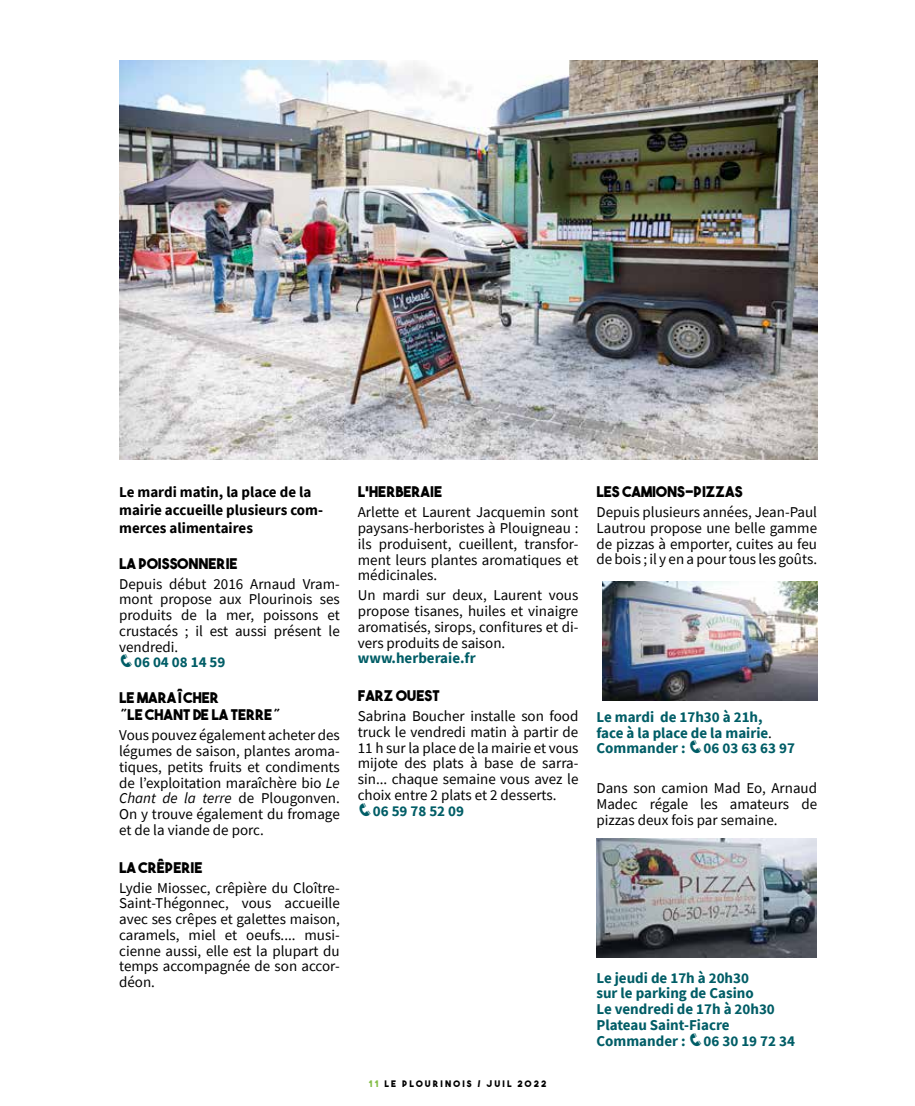
<style>
.page{position:relative;width:915px;height:1106px;background:#fff}
.page>*{position:absolute;margin:0;border:0;box-sizing:border-box;transform-origin:0 0}
.t1{font:15px/15.8px "Source Sans Pro";color:#000;text-align:justify}
.t2{font:700 15px/15.8px "Source Sans Pro";color:#005d66}
.t3{font:700 15px/18px "Source Sans Pro";color:#000}
.t4{font:14.7px/17.7px "The Bold Font";color:#000}
.t5{font:9px "The Bold Font";letter-spacing:.24em;color:#000}
.s1{font-family:"Source Sans Pro";font-weight:700}
.s2{font-style:italic}
.s3{color:#85be49}
.s4{font-weight:400;color:#000}
</style>
<div class="page">
<img style="left:596px;top:838px;width:220px;height:119px">
<img style="left:602px;top:581px;width:214px;height:119px">
<img style="left:119px;top:61px;width:697px;height:398px">
<p class="t3" style="left:119px;top:483px;width:205px">Le mardi matin, la place de la mairie accueille plusieurs com&shy;merces alimentaires</p>
<p class="t4" style="left:119px;top:554px;width:120px">LA POISSONNERIE</p>
<p class="t1" style="left:119px;top:575px;width:222px">Depuis début 2016 Arnaud Vram&shy;mont propose aux Plourinois ses produits de la mer, poissons et crustacés ; il est aussi présent le vendredi.</p>
<p class="t2" style="left:119px;top:654px;width:108px">❑06 04 08 14 59</p>
<p class="t4" style="left:119px;top:688px;width:163px">LE MARAÎCHER<br><span class="s1">˝</span>LE CHANT DE LA TERRE<span class="s1">˝</span></p>
<p class="t1" style="left:119px;top:727px;width:222px">Vous pouvez également acheter des légumes de saison, plantes aroma&shy;tiques, petits fruits et condiments de l’exploitation maraîchère bio <span class="s2">Le Chant de la terre</span> de Plougonven.<br>On y trouve également du fromage et de la viande de porc.</p>
<p class="t4" style="left:119px;top:858px;width:85px">LA CRÊPERIE</p>
<p class="t1" style="left:119px;top:879px;width:222px">Lydie Miossec, crêpière du Cloître-Saint-Thégonnec, vous accueille avec ses crêpes et galettes maison, caramels, miel et oeufs.... musi&shy;cienne aussi, elle est la plupart du temps accompagnée de son accor&shy;déon.</p>
<p class="t4" style="left:357px;top:483px;width:86px">L’HERBERAIE</p>
<p class="t1" style="left:357px;top:504px;width:222px">Arlette et Laurent Jacquemin sont paysans-herboristes à Plouigneau : ils produisent, cueillent, transfor&shy;ment leurs plantes aromatiques et médicinales.</p>
<p class="t1" style="left:357px;top:587px;width:222px">Un mardi sur deux, Laurent vous propose tisanes, huiles et vinaigre aromatisés, sirops, confitures et di&shy;vers produits de saison.</p>
<p class="t2" style="left:357px;top:650px;width:119px">www.herberaie.fr</p>
<p class="t4" style="left:357px;top:686px;width:83px">FARZ OUEST</p>
<p class="t1" style="left:357px;top:708px;width:222px">Sabrina Boucher installe son food truck le vendredi matin à partir de 11 h sur la place de la mairie et vous mijote des plats à base de sarra&shy;sin... chaque semaine vous avez le choix entre 2 plats et 2 desserts.</p>
<p class="t2" style="left:357px;top:802px;width:108px">❑06 59 78 52 09</p>
<p class="t5" style="left:368px;top:1078px;width:179px"><span class="s3">11</span> LE PLOURINOIS / JUIL 2022</p>
<p class="t4" style="left:596px;top:482px;width:148px">LES CAMIONS-PIZZAS</p>
<p class="t1" style="left:596px;top:504px;width:222px">Depuis plusieurs années, Jean-Paul Lautrou propose une belle gamme de pizzas à emporter, cuites au feu de bois ; il y en a pour tous les goûts.</p>
<p class="t2" style="left:596px;top:708px;width:200px">Le mardi de 17h30 à 21h,<br>face à la place de la mairie<span class="s4">.<br></span>Commander : ❑06 03 63 63 97</p>
<p class="t1" style="left:596px;top:780px;width:222px">Dans son camion Mad Eo, Arnaud Madec régale les amateurs de pizzas deux fois par semaine.</p>
<p class="t2" style="left:596px;top:969px;width:200px">Le jeudi de 17h à 20h30<br>sur le parking de Casino<br>Le vendredi de 17h à 20h30<br>Plateau Saint-Fiacre<br>Commander : ❑06 30 19 72 34</p>
</div>
